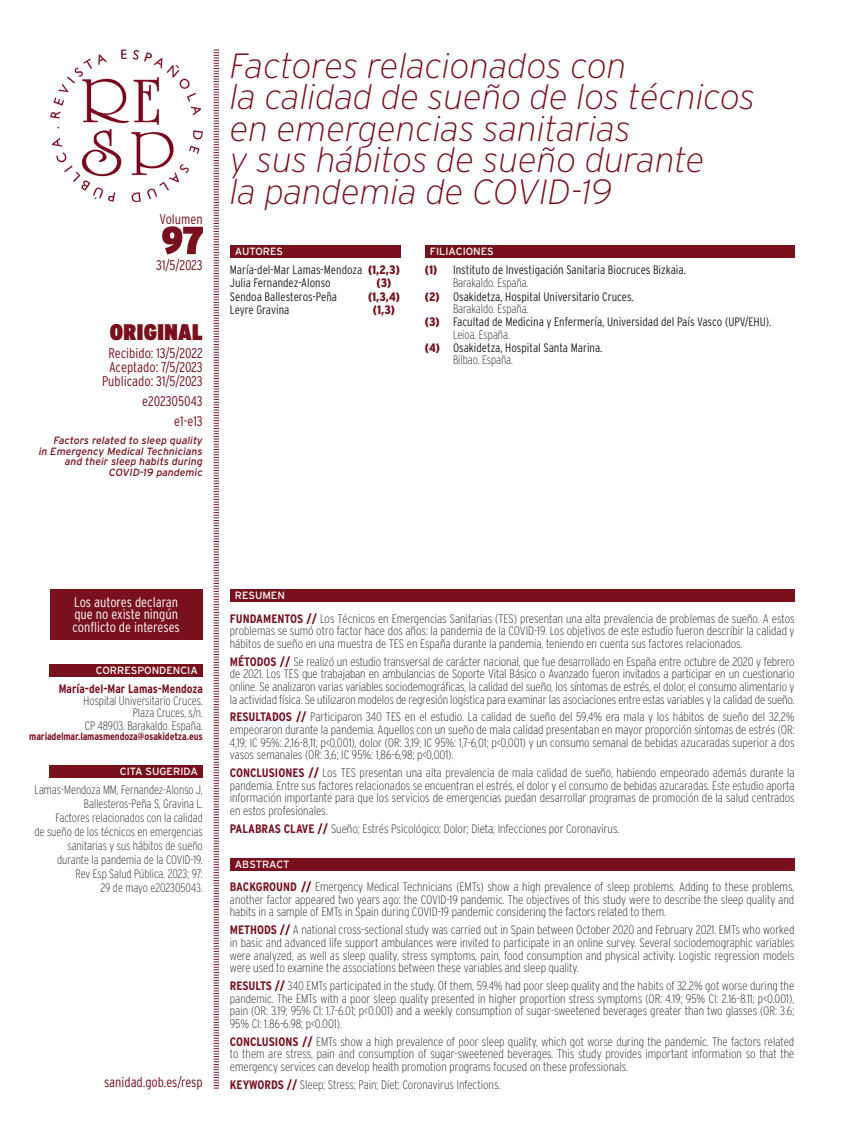
<style>
.page{position:relative;width:844px;height:1141px;background:#fff}
.page>*{position:absolute;margin:0;border:0;box-sizing:border-box;transform-origin:0 0}
.t1{font:italic 200 35px/31.5px "Interstate";color:#79101e}
.t2{font:900 22.57px "Interstate Condensed";letter-spacing:.02em;color:#79101e}
.t3{font:300 14px/14px "Interstate Condensed";color:#79101e;text-align:center}
.t4{font:300 14px/12.2px "Interstate Condensed";color:#fff}
.t5{font:200 12.25px/12.8px "Interstate Condensed";color:#231f20;text-align:justify;scale:1.05 1}
.t6{font:200 12.25px/14px "Interstate Condensed";color:#231f20;text-align:right}
.t7{font:300 12.25px/13.5px "Interstate Condensed";color:#231f20}
.t8{font:700 12.25px "Interstate Condensed";color:#79101e}
.t9{font:900 12.25px "Interstate Condensed";color:#79101e}
.t10{font:italic 10.5px/10.5px "Interstate";color:#79101e;text-align:right}
.t11{font:10.5px "Interstate";color:#fff}
.t12{font:700 10.5px "Interstate Condensed";letter-spacing:-.01em;color:#79101e}
.s1{font-weight:900;color:#79101e}
.s2{font-weight:200}
.s3{font-weight:700;color:#79101e}
</style>
<div class="page">
<div style="left:230px;top:589px;width:564px;height:13px;background:#79101e"></div>
<div style="left:230px;top:858px;width:564px;height:12px;background:#79101e"></div>
<div style="left:50px;top:664px;width:153px;height:13px;background:#79101e"></div>
<div style="left:50px;top:765px;width:153px;height:12px;background:#79101e"></div>
<div style="left:230px;top:245px;width:170px;height:13px;background:#79101e"></div>
<div style="left:425px;top:245px;width:369px;height:13px;background:#79101e"></div>
<div style="left:50px;top:589px;width:153px;height:50px;background:#79101e"></div>
<img style="left:50px;top:50px;width:153px;height:152px">
<svg style="left:162px;top:226px;width:41px;height:29px"></svg>
<svg style="left:213px;top:49px;width:6px;height:1040px"></svg>
<p class="t3" style="left:160px;top:212px;width:45px">Volumen</p>
<p class="t3" style="left:156px;top:257px;width:48px">31/5/2023</p>
<h2 class="t2" style="left:110px;top:319px;width:94px">ORIGINAL</h2>
<p class="t3" style="left:102px;top:346px;width:102px">Recibido: 13/5/2022<br>Aceptado: 7/5/2023<br>Publicado: 31/5/2023</p>
<p class="t3" style="left:142px;top:391px;width:62px;line-height:19.9px;text-align:right">e202305043 e1-e13</p>
<p class="t10" style="left:39px;top:435px;width:165px">Factors related to sleep quality<br>in Emergency Medical Technicians and their sleep habits during<br>COVID-19 pandemic</p>
<h1 class="t1" style="left:230px;top:50px;width:526px">Factores relacionados con<br>la calidad de sueño de los técnicos en emergencias sanitarias<br>y sus hábitos de sueño durante<br>la pandemia de COVID-19</h1>
<p class="t11" style="left:235px;top:246px;width:50px">AUTORES</p>
<p class="t7" style="left:230px;top:262px;width:171px">María-del-Mar Lamas-Mendoza <span class="s1">(1,2,3)<br></span>Julia Fernandez-Alonso</p>
<p class="t9" style="left:376px;top:276px;width:16px">(3)</p>
<p class="t7" style="left:230px;top:289px;width:109px">Sendoa Ballesteros-Peña</p>
<p class="t9" style="left:368px;top:290px;width:33px">(1,3,4)</p>
<p class="t7" style="left:230px;top:303px;width:61px">Leyre Gravina</p>
<p class="t9" style="left:373px;top:303px;width:24px">(1,3)</p>
<p class="t11" style="left:430px;top:246px;width:65px">FILIACIONES</p>
<p class="t7" style="left:425px;top:262px;width:262px"><span class="s1">(1)</span> Instituto de Investigación Sanitaria Biocruces Bizkaia.</p>
<p class="t6" style="left:453px;top:276px;width:77px">Barakaldo. España.</p>
<p class="t7" style="left:425px;top:289px;width:210px"><span class="s1">(2)</span> Osakidetza, Hospital Universitario Cruces.</p>
<p class="t7" style="left:425px;top:302px;width:348px;text-indent:28px"><span class="s2">Barakaldo. España.<br></span><span class="s1">(3)</span> Facultad de Medicina y Enfermería, Universidad del País Vasco (UPV/EHU).</p>
<p class="t7" style="left:425px;top:327px;width:179px;text-indent:28px"><span class="s2">Leioa. España.<br></span><span class="s1">(4)</span> Osakidetza, Hospital Santa Marina.</p>
<p class="t6" style="left:453px;top:353px;width:61px">Bilbao. España.</p>
<p class="t4" style="left:73px;top:596px;width:109px">Los autores declaran que no existe ningún conflicto de intereses</p>
<p class="t11" style="left:96px;top:665px;width:103px">CORRESPONDENCIA</p>
<p class="t8" style="left:59px;top:682px;width:145px">María-del-Mar Lamas-Mendoza</p>
<p class="t6" style="left:84px;top:695px;width:121px;line-height:12.2px">Hospital Universitario Cruces.<br>Plaza Cruces, s/n.<br>CP 48903. Barakaldo. España.</p>
<p class="t12" style="left:29px;top:731px;width:175px">mariadelmar.lamasmendoza@osakidetza.eus</p>
<p class="t11" style="left:120px;top:765px;width:79px">CITA SUGERIDA</p>
<p class="t6" style="left:34px;top:782px;width:170px">Lamas-Mendoza MM, Fernandez-Alonso J, Ballesteros-Peña S, Gravina L.<br>Factores relacionados con la calidad<br>de sueño de los técnicos en emergencias sanitarias y sus hábitos de sueño durante la pandemia de la COVID-19.<br>Rev Esp Salud Pública. 2023; 97:<br>29 de mayo e202305043.</p>
<p class="t3" style="left:104px;top:1075px;width:100px">sanidad.gob.es/resp</p>
<p class="t11" style="left:235px;top:589px;width:51px">RESUMEN</p>
<p class="t5" style="left:230px;top:612px;width:539px"><span class="s3">FUNDAMENTOS //</span> Los Técnicos en Emergencias Sanitarias (TES) presentan una alta prevalencia de problemas de sueño. A estos problemas se sumó otro factor hace dos años: la pandemia de la COVID-19. Los objetivos de este estudio fueron describir la calidad y hábitos de sueño en una muestra de TES en España durante la pandemia, teniendo en cuenta sus factores relacionados.</p>
<p class="t5" style="left:230px;top:655px;width:539px"><span class="s3">MÉTODOS //</span> Se realizó un estudio transversal de carácter nacional, que fue desarrollado en España entre octubre de 2020 y febrero de 2021. Los TES que trabajaban en ambulancias de Soporte Vital Básico o Avanzado fueron invitados a participar en un cuestionario online. Se analizaron varias variables sociodemográficas, la calidad del sueño, los síntomas de estrés, el dolor, el consumo alimentario y la actividad física. Se utilizaron modelos de regresión logística para examinar las asociaciones entre estas variables y la calidad de sueño.</p>
<p class="t5" style="left:230px;top:711px;width:539px"><span class="s3">RESULTADOS //</span> Participaron 340 TES en el estudio. La calidad de sueño del 59,4% era mala y los hábitos de sueño del 32,2% empeoraron durante la pandemia. Aquellos con un sueño de mala calidad presentaban en mayor proporción síntomas de estrés (OR:<br>4,19; IC 95%: 2,16-8,11; p&lt;0,001), dolor (OR: 3,19; IC 95%: 1,7-6,01; p&lt;0,001) y un consumo semanal de bebidas azucaradas superior a dos vasos semanales (OR: 3,6; IC 95%: 1,86-6,98; p&lt;0,001).</p>
<p class="t5" style="left:230px;top:766px;width:539px"><span class="s3">CONCLUSIONES //</span> Los TES presentan una alta prevalencia de mala calidad de sueño, habiendo empeorado además durante la pandemia. Entre sus factores relacionados se encuentran el estrés, el dolor y el consumo de bebidas azucaradas. Este estudio aporta información importante para que los servicios de emergencias puedan desarrollar programas de promoción de la salud centrados en estos profesionales.</p>
<p class="t5" style="left:230px;top:822px;width:372px"><span class="s3">PALABRAS CLAVE //</span> Sueño; Estrés Psicológico; Dolor; Dieta; Infecciones por Coronavirus.</p>
<p class="t11" style="left:235px;top:858px;width:56px">ABSTRACT</p>
<p class="t5" style="left:230px;top:880px;width:539px"><span class="s3">BACKGROUND //</span> Emergency Medical Technicians (EMTs) show a high prevalence of sleep problems. Adding to these problems, another factor appeared two years ago: the COVID-19 pandemic. The objectives of this study were to describe the sleep quality and habits in a sample of EMTs in Spain during COVID-19 pandemic considering the factors related to them.</p>
<p class="t5" style="left:230px;top:923px;width:539px"><span class="s3">METHODS //</span> A national cross-sectional study was carried out in Spain between October 2020 and February 2021. EMTs who worked in basic and advanced life support ambulances were invited to participate in an online survey. Several sociodemographic variables were analyzed, as well as sleep quality, stress symptoms, pain, food consumption and physical activity. Logistic regression models were used to examine the associations between these variables and sleep quality.</p>
<p class="t5" style="left:230px;top:979px;width:539px"><span class="s3">RESULTS //</span> 340 EMTs participated in the study. Of them, 59.4% had poor sleep quality and the habits of 32.2% got worse during the pandemic. The EMTs with a poor sleep quality presented in higher proportion stress symptoms (OR: 4.19; 95% CI: 2.16-8.11; p&lt;0.001), pain (OR: 3.19; 95% CI: 1.7-6.01; p&lt;0.001) and a weekly consumption of sugar-sweetened beverages greater than two glasses (OR: 3.6; 95% CI: 1.86-6.98; p&lt;0.001).</p>
<p class="t5" style="left:230px;top:1035px;width:539px"><span class="s3">CONCLUSIONS //</span> EMTs show a high prevalence of poor sleep quality, which got worse during the pandemic. The factors related to them are stress, pain and consumption of sugar-sweetened beverages. This study provides important information so that the emergency services can develop health promotion programs focused on these professionals.</p>
<p class="t5" style="left:230px;top:1078px;width:259px"><span class="s3">KEYWORDS //</span> Sleep; Stress; Pain; Diet; Coronavirus Infections.</p>
</div>
